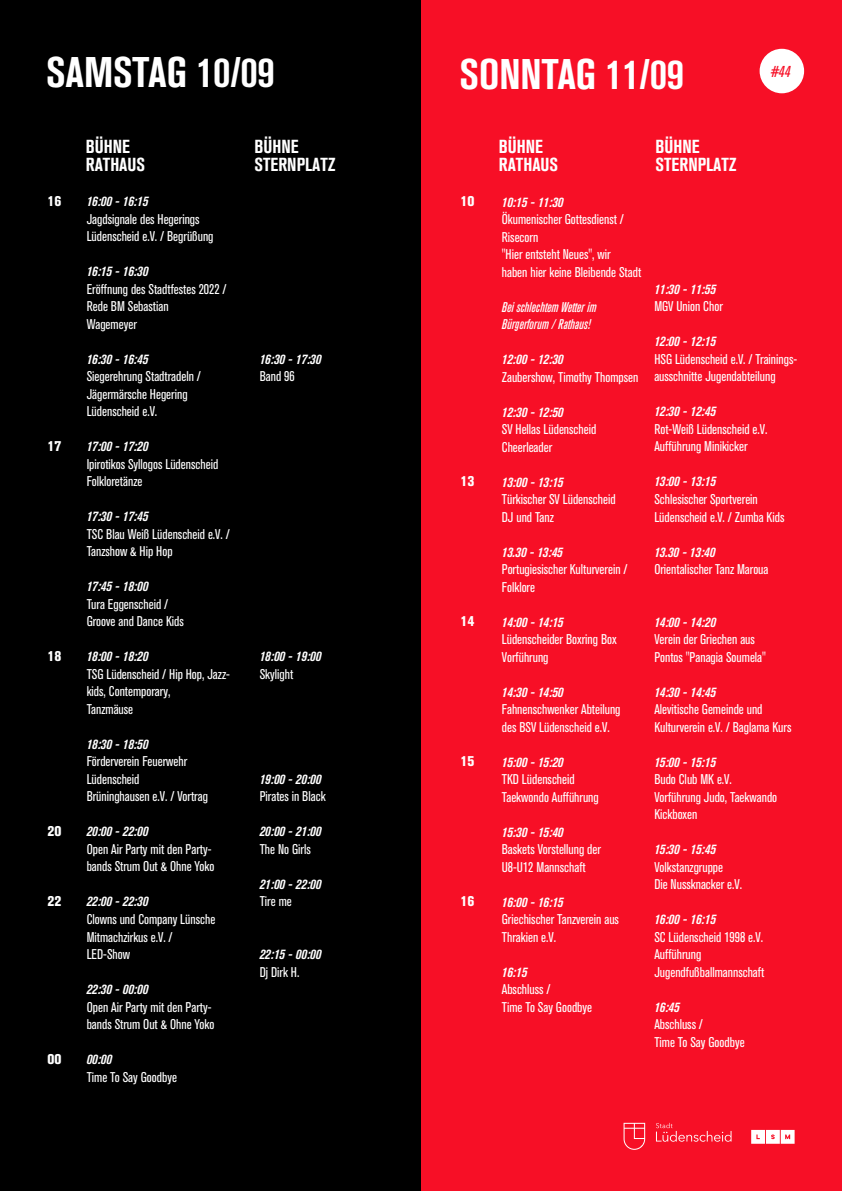
<style>
.page{position:relative;width:842px;height:1191px;background:#fff}
.page>*{position:absolute;margin:0;border:0;box-sizing:border-box;transform-origin:0 0}
.t1{font:700 condensed 42.45px "Akzidenz Grotesk BQ";color:#fff}
.t2{font:700 condensed 18.7px/18.1px "Akzidenz Grotesk BQ";color:#fff}
.t3{font:italic condensed 15.7px "Akzidenz Grotesk BQ";color:#f70f26}
.t4{font:condensed 14px/17.5px "Akzidenz Grotesk BQ";color:#fff}
.t5{font:italic 700 condensed 14px "Akzidenz Grotesk BQ";color:#fff}
.t6{font:italic 500 condensed 14px/17.5px "Akzidenz Grotesk BQ";color:#fff}
.t7{font:14px "Akzidenz Grotesk BQ X Bd Cnd Alt";color:#fff}
</style>
<div class="page">
<div style="left:0;top:0;width:841px;height:1191px;background:#000"></div>
<div style="left:421px;top:0;width:421px;height:1191px;background:#f70f26"></div>
<div style="left:760px;top:49px;width:44px;height:44px;background:#fff;border-radius:50%"></div>
<svg style="left:751px;top:1129px;width:44px;height:14px"></svg>
<svg style="left:656px;top:1122px;width:75px;height:19px"></svg>
<svg style="left:623px;top:1122px;width:22px;height:27px"></svg>
<h1 class="t1" style="left:46px;top:48px;width:230px">SAMSTAG 10/09</h1>
<p class="t7" style="left:48px;top:193px;width:15px">16</p>
<p class="t7" style="left:48px;top:438px;width:15px">17</p>
<p class="t7" style="left:48px;top:648px;width:15px">18</p>
<p class="t7" style="left:48px;top:823px;width:15px">20</p>
<p class="t7" style="left:48px;top:893px;width:15px">22</p>
<p class="t7" style="left:48px;top:1051px;width:15px">00</p>
<h2 class="t2" style="left:86px;top:138px;width:61px">BÜHNE<br>RATHAUS</h2>
<h2 class="t2" style="left:255px;top:138px;width:83px">BÜHNE<br>STERNPLATZ</h2>
<p class="t5" style="left:87px;top:193px;width:63px">16:00 - 16:15</p>
<p class="t4" style="left:87px;top:210px;width:128px">Jagdsignale des Hegerings<br>Lüdenscheid e.V. / Begrüßung</p>
<p class="t5" style="left:87px;top:263px;width:63px">16:15 - 16:30</p>
<p class="t4" style="left:87px;top:280px;width:141px">Eröffnung des Stadtfestes 2022 /<br>Rede BM Sebastian<br>Wagemeyer</p>
<p class="t5" style="left:87px;top:351px;width:63px">16:30 - 16:45</p>
<p class="t4" style="left:87px;top:368px;width:116px">Siegerehrung Stadtradeln /<br>Jägermärsche Hegering<br>Lüdenscheid e.V.</p>
<p class="t5" style="left:87px;top:438px;width:63px">17:00 - 17:20</p>
<p class="t4" style="left:87px;top:455px;width:133px">Ipirotikos Syllogos Lüdenscheid<br>Folkloretänze</p>
<p class="t5" style="left:87px;top:508px;width:63px">17:30 - 17:45</p>
<p class="t4" style="left:87px;top:525px;width:145px">TSC Blau Weiß Lüdenscheid e.V. /<br>Tanzshow &amp; Hip Hop</p>
<p class="t5" style="left:87px;top:578px;width:63px">17:45 - 18:00</p>
<p class="t4" style="left:87px;top:595px;width:99px">Tura Eggenscheid /<br>Groove and Dance Kids</p>
<p class="t5" style="left:87px;top:648px;width:63px">18:00 - 18:20</p>
<p class="t4" style="left:87px;top:665px;width:145px">TSG Lüdenscheid / Hip Hop, Jazz&shy;kids, Contemporary,<br>Tanzmäuse</p>
<p class="t5" style="left:87px;top:736px;width:63px">18:30 - 18:50</p>
<p class="t4" style="left:87px;top:753px;width:123px">Förderverein Feuerwehr<br>Lüdenscheid<br>Brüninghausen e.V. / Vortrag</p>
<p class="t5" style="left:87px;top:823px;width:63px">20:00 - 22:00</p>
<p class="t4" style="left:87px;top:840px;width:129px">Open Air Party mit den Party&shy;bands Strum Out &amp; Ohne Yoko</p>
<p class="t5" style="left:87px;top:893px;width:63px">22:00 - 22:30</p>
<p class="t4" style="left:87px;top:910px;width:130px">Clowns und Company Lünsche<br>Mitmachzirkus e.V. /<br>LED-Show</p>
<p class="t5" style="left:87px;top:981px;width:63px">22:30 - 00:00</p>
<p class="t4" style="left:87px;top:998px;width:129px">Open Air Party mit den Party&shy;bands Strum Out &amp; Ohne Yoko</p>
<p class="t5" style="left:87px;top:1051px;width:27px">00:00</p>
<p class="t4" style="left:87px;top:1068px;width:92px">Time To Say Goodbye</p>
<p class="t5" style="left:260px;top:351px;width:63px">16:30 - 17:30</p>
<p class="t4" style="left:260px;top:368px;width:36px">Band 96</p>
<p class="t5" style="left:260px;top:648px;width:63px">18:00 - 19:00</p>
<p class="t4" style="left:260px;top:665px;width:35px">Skylight</p>
<p class="t5" style="left:260px;top:771px;width:63px">19:00 - 20:00</p>
<p class="t4" style="left:260px;top:788px;width:67px">Pirates in Black</p>
<p class="t5" style="left:260px;top:823px;width:63px">20:00 - 21:00</p>
<p class="t4" style="left:260px;top:840px;width:53px">The No Girls</p>
<p class="t5" style="left:260px;top:876px;width:63px">21:00 - 22:00</p>
<p class="t4" style="left:260px;top:893px;width:34px">Tire me</p>
<p class="t5" style="left:260px;top:946px;width:63px">22:15 - 00:00</p>
<p class="t4" style="left:260px;top:963px;width:41px">Dj Dirk H.</p>
<h1 class="t1" style="left:460px;top:50px;width:226px">SONNTAG 11/09</h1>
<h2 class="t2" style="left:499px;top:138px;width:61px">BÜHNE<br>RATHAUS</h2>
<h2 class="t2" style="left:656px;top:138px;width:83px">BÜHNE<br>STERNPLATZ</h2>
<p class="t3" style="left:770px;top:62px;width:22px">#44</p>
<p class="t7" style="left:461px;top:193px;width:15px">10</p>
<p class="t7" style="left:461px;top:473px;width:15px">13</p>
<p class="t7" style="left:461px;top:613px;width:15px">14</p>
<p class="t7" style="left:461px;top:753px;width:15px">15</p>
<p class="t7" style="left:461px;top:893px;width:15px">16</p>
<p class="t5" style="left:502px;top:194px;width:63px">10:15 - 11:30</p>
<p class="t4" style="left:502px;top:211px;width:141px">Ökumenischer Gottesdienst /<br>Risecorn<br>"Hier entsteht Neues", wir<br>haben hier keine Bleibende Stadt</p>
<p class="t6" style="left:502px;top:298px;width:96px">Bei schlechtem Wetter im<br>Bürgerforum / Rathaus!</p>
<p class="t5" style="left:502px;top:351px;width:63px">12:00 - 12:30</p>
<p class="t4" style="left:502px;top:368px;width:138px">Zaubershow, Timothy Thompsen</p>
<p class="t5" style="left:502px;top:404px;width:63px">12:30 - 12:50</p>
<p class="t4" style="left:502px;top:421px;width:96px">SV Hellas Lüdenscheid<br>Cheerleader</p>
<p class="t5" style="left:502px;top:474px;width:63px">13:00 - 13:15</p>
<p class="t4" style="left:502px;top:491px;width:115px">Türkischer SV Lüdenscheid<br>DJ und Tanz</p>
<p class="t5" style="left:502px;top:544px;width:62px">13.30 - 13:45</p>
<p class="t4" style="left:502px;top:561px;width:127px">Portugiesischer Kulturverein /<br>Folklore</p>
<p class="t5" style="left:502px;top:614px;width:63px">14:00 - 14:15</p>
<p class="t4" style="left:502px;top:631px;width:116px">Lüdenscheider Boxring Box<br>Vorführung</p>
<p class="t5" style="left:502px;top:684px;width:63px">14:30 - 14:50</p>
<p class="t4" style="left:502px;top:701px;width:120px">Fahnenschwenker Abteilung des BSV Lüdenscheid e.V.</p>
<p class="t5" style="left:502px;top:754px;width:63px">15:00 - 15:20</p>
<p class="t4" style="left:502px;top:771px;width:98px">TKD Lüdenscheid<br>Taekwondo Aufführung</p>
<p class="t5" style="left:502px;top:824px;width:63px">15:30 - 15:40</p>
<p class="t4" style="left:502px;top:841px;width:101px">Baskets Vorstellung der<br>U8-U12 Mannschaft</p>
<p class="t5" style="left:502px;top:894px;width:63px">16:00 - 16:15</p>
<p class="t4" style="left:502px;top:911px;width:119px">Griechischer Tanzverein aus<br>Thrakien e.V.</p>
<p class="t5" style="left:502px;top:964px;width:27px">16:15</p>
<p class="t4" style="left:502px;top:981px;width:92px">Abschluss /<br>Time To Say Goodbye</p>
<p class="t5" style="left:654px;top:281px;width:63px">11:30 - 11:55</p>
<p class="t4" style="left:654px;top:298px;width:70px">MGV Union Chor</p>
<p class="t5" style="left:654px;top:333px;width:63px">12:00 - 12:15</p>
<p class="t4" style="left:654px;top:350px;width:144px">HSG Lüdenscheid e.V. / Trainings&shy;ausschnitte Jugendabteilung</p>
<p class="t5" style="left:654px;top:403px;width:63px">12:30 - 12:45</p>
<p class="t4" style="left:654px;top:420px;width:115px">Rot-Weiß Lüdenscheid e.V.<br>Aufführung Minikicker</p>
<p class="t5" style="left:654px;top:473px;width:63px">13:00 - 13:15</p>
<p class="t4" style="left:654px;top:490px;width:132px">Schlesischer Sportverein<br>Lüdenscheid e.V. / Zumba Kids</p>
<p class="t5" style="left:654px;top:543px;width:62px">13.30 - 13:40</p>
<p class="t4" style="left:654px;top:560px;width:116px">Orientalischer Tanz Maroua</p>
<p class="t5" style="left:654px;top:613px;width:63px">14:00 - 14:20</p>
<p class="t4" style="left:654px;top:630px;width:113px">Verein der Griechen aus<br>Pontos "Panagia Soumela"</p>
<p class="t5" style="left:654px;top:683px;width:63px">14:30 - 14:45</p>
<p class="t4" style="left:654px;top:700px;width:139px">Alevitische Gemeinde und<br>Kulturverein e.V. / Baglama Kurs</p>
<p class="t5" style="left:654px;top:753px;width:63px">15:00 - 15:15</p>
<p class="t4" style="left:654px;top:770px;width:124px">Budo Club MK e.V.<br>Vorführung Judo, Taekwando<br>Kickboxen</p>
<p class="t5" style="left:654px;top:841px;width:63px">15:30 - 15:45</p>
<p class="t4" style="left:654px;top:858px;width:89px">Volkstanzgruppe<br>Die Nussknacker e.V.</p>
<p class="t5" style="left:654px;top:911px;width:63px">16:00 - 16:15</p>
<p class="t4" style="left:654px;top:928px;width:111px">SC Lüdenscheid 1998 e.V.<br>Aufführung<br>Jugendfußballmannschaft</p>
<p class="t5" style="left:654px;top:998px;width:27px">16:45</p>
<p class="t4" style="left:654px;top:1015px;width:92px">Abschluss /<br>Time To Say Goodbye</p>
</div>
